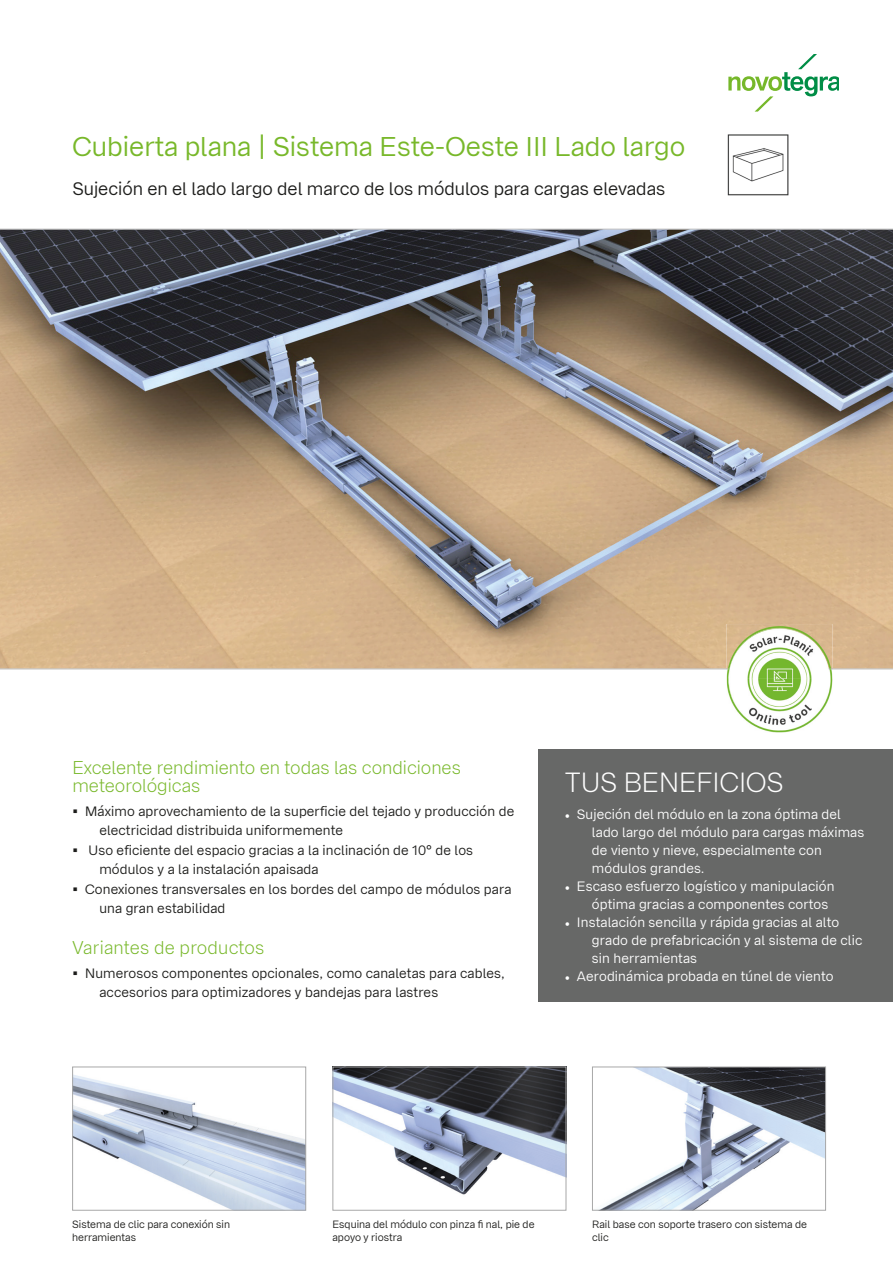
<style>
.page{position:relative;width:893px;height:1263px;background:#fff}
.page>*{position:absolute;margin:0;border:0;box-sizing:border-box;transform-origin:0 0}
.t1{font:27px "Bay Wa Sans";color:#78b82a}
.t2{font:300 27px "Bay Wa Sans";color:#fff}
.t3{font:300 18px/18px "Bay Wa Sans";color:#78b82a}
.t4{font:18px "Bay Wa Sans";color:#1d1d1b}
.t5{font:13.5px/19.5px "Bay Wa Sans";letter-spacing:.01em;color:#1d1d1b}
.t6{font:13.5px/18px "Bay Wa Sans";letter-spacing:.01em;color:#fff}
.t7{font:10.5px/13.5px "Bay Wa Sans";color:#1d1d1b}
.s1{font-family:"Minion Pro"}
</style>
<div class="page">
<svg style="left:728px;top:54px;width:111px;height:58px"></svg>
<img style="left:0;top:230px;width:893px;height:439px">
<hr style="left:0;top:229px;width:893px;height:1px;background:#a8a8a8">
<hr style="left:0;top:669px;width:893px;height:1px;background:#a8a8a8">
<div style="left:538px;top:749px;width:355px;height:252px;background:#676867"></div>
<img style="left:727px;top:134px;width:62px;height:62px">
<img style="left:74px;top:1075px;width:230px;height:133px">
<div style="left:72px;top:1066px;width:234px;height:144px;border:1px solid #a8a8a8"></div>
<img style="left:334px;top:1068px;width:230px;height:127px">
<div style="left:332px;top:1066px;width:234px;height:144px;border:1px solid #a8a8a8"></div>
<img style="left:603px;top:1068px;width:221px;height:140px">
<div style="left:592px;top:1066px;width:234px;height:144px;border:1px solid #a8a8a8"></div>
<img style="left:726px;top:624px;width:106px;height:109px">
<img style="left:728px;top:628px;width:101px;height:101px">
<h1 class="t1" style="left:72px;top:130px;width:615px">Cubierta plana | Sistema Este-Oeste III Lado largo</h1>
<h2 class="t4" style="left:72px;top:177px;width:594px">Sujeción en el lado largo del marco de los módulos para cargas elevadas</h2>
<h2 class="t3" style="left:72px;top:759px;width:390px">Excelente rendimiento en todas las condiciones meteorológicas</h2>
<p class="t5" style="left:99px;top:801px;width:416px;text-indent:-27px">• Máximo aprovechamiento de la superficie del tejado y producción de electricidad distribuida uniformemente</p>
<p class="t5" style="left:99px;top:840px;width:375px;text-indent:-27px">• Uso eficiente del espacio gracias a la inclinación de 10° de los módulos y a la instalación apaisada</p>
<p class="t5" style="left:99px;top:879px;width:413px;text-indent:-27px">• Conexiones transversales en los bordes del campo de módulos para una gran estabilidad</p>
<h2 class="t3" style="left:72px;top:939px;width:194px">Variantes de productos</h2>
<p class="t5" style="left:99px;top:963px;width:407px;text-indent:-27px">• Numerosos componentes opcionales, como canaletas para cables, accesorios para optimizadores y bandejas para lastres</p>
<h1 class="t2" style="left:565px;top:766px;width:220px">TUS BENEFICIOS</h1>
<p class="t6" style="left:592px;top:805px;width:274px;text-indent:-27px"><span class="s1">•</span> Sujeción del módulo en la zona óptima del lado largo del módulo para cargas máximas de viento y nieve, especialmente con módulos grandes.</p>
<p class="t6" style="left:592px;top:877px;width:244px;text-indent:-27px"><span class="s1">•</span> Escaso esfuerzo logístico y manipulación óptima gracias a componentes cortos</p>
<p class="t6" style="left:592px;top:913px;width:272px;text-indent:-27px"><span class="s1">•</span> Instalación sencilla y rápida gracias al alto grado de prefabricación y al sistema de clic sin herramientas</p>
<p class="t6" style="left:565px;top:967px;width:270px"><span class="s1">•</span> Aerodinámica probada en túnel de viento</p>
<p class="t7" style="left:72px;top:1217px;width:159px">Sistema de clic para conexión sin herramientas</p>
<p class="t7" style="left:332px;top:1217px;width:204px">Esquina del módulo con pinza fi nal, pie de apoyo y riostra</p>
<p class="t7" style="left:592px;top:1217px;width:217px">Rail base con soporte trasero con sistema de clic</p>
</div>
